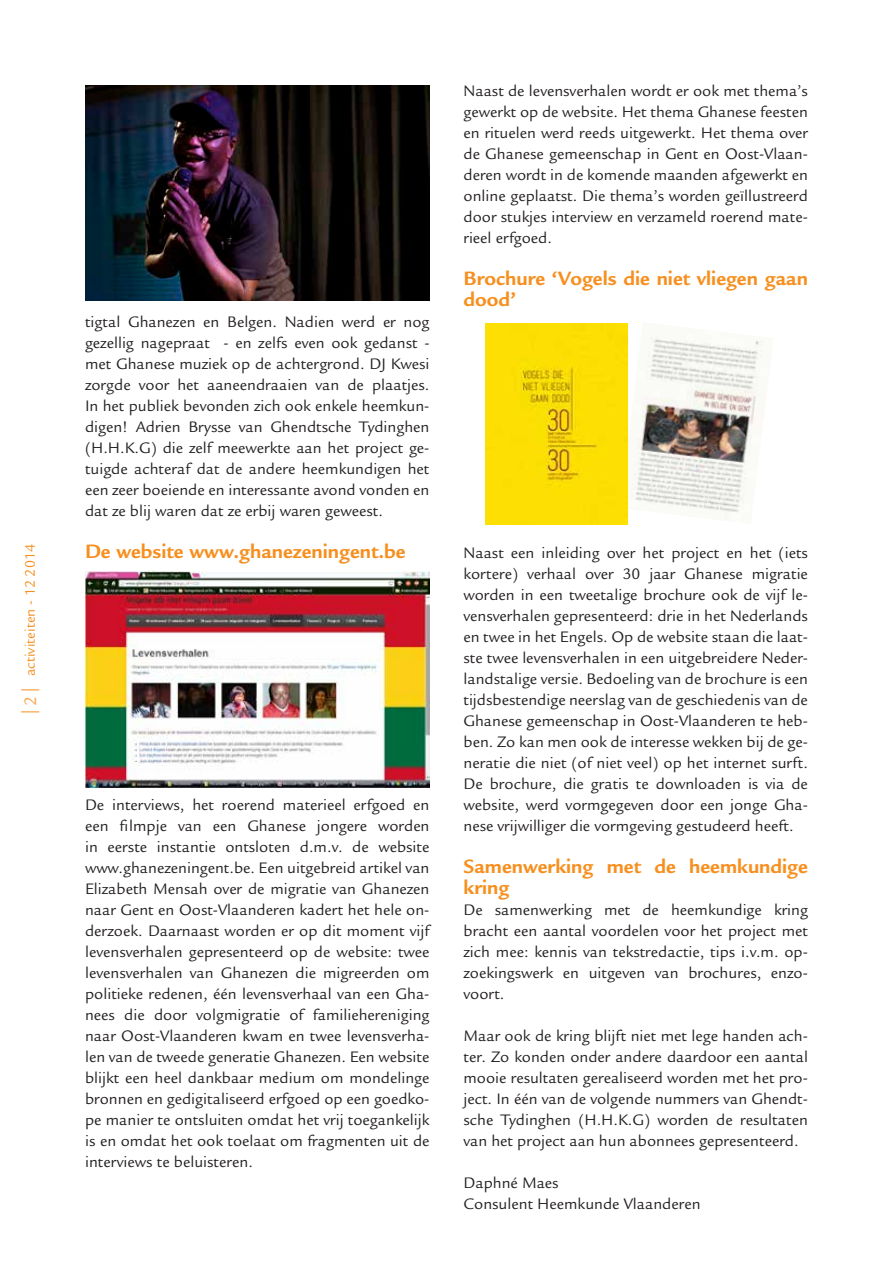
<style>
.page{position:relative;width:893px;height:1263px;background:#fff}
.page>*{position:absolute;margin:0;border:0;box-sizing:border-box;transform-origin:0 0}
.t1{font:700 21px/21px "Legacy Sans Std";color:#f78f1e}
.t2{font:16.5px/21px "Legacy Sans Std";color:#231f20;text-align:justify}
.t3{font:15px "Legacy Sans Std";color:#f78f1e}
.s1{font-family:"Myriad Pro";font-size:18px;color:#f9a34a}
.s2{font-size:18px;color:#f9a34a}
</style>
<div class="page">
<img style="left:85px;top:85px;width:344px;height:216px">
<img style="left:85px;top:572px;width:344px;height:215px">
<img style="left:631px;top:336px;width:133px;height:184px">
<img style="left:486px;top:323px;width:142px;height:202px">
<p class="t3" style="left:22px;top:714px;width:171px;rotate:-90deg"><span class="s1">|</span> <span class="s2">2</span> <span class="s1">|</span> activiteiten - 12 2014</p>
<p class="t2" style="left:85px;top:311px;width:346px">tigtal Ghanezen en Belgen. Nadien werd er nog gezellig nagepraat - en zelfs even ook gedanst - met Ghanese muziek op de achtergrond. DJ Kwesi zorgde voor het aaneendraaien van de plaatjes.<br>In het publiek bevonden zich ook enkele heemkun&shy;digen! Adrien Brysse van Ghendtsche Tydinghen (H.H.K.G) die zelf meewerkte aan het project ge&shy;tuigde achteraf dat de andere heemkundigen het een zeer boeiende en interessante avond vonden en dat ze blij waren dat ze erbij waren geweest.</p>
<p class="t1" style="left:85px;top:541px;width:322px">De website www.ghanezeningent.be</p>
<p class="t2" style="left:85px;top:794px;width:346px">De interviews, het roerend materieel erfgoed en een filmpje van een Ghanese jongere worden in eerste instantie ontsloten d.m.v. de website www.ghanezeningent.be. Een uitgebreid artikel van Elizabeth Mensah over de migratie van Ghanezen naar Gent en Oost-Vlaanderen kadert het hele on&shy;derzoek. Daarnaast worden er op dit moment vijf levensverhalen gepresenteerd op de website: twee levensverhalen van Ghanezen die migreerden om politieke redenen, één levensverhaal van een Gha&shy;nees die door volgmigratie of familiehereniging naar Oost-Vlaanderen kwam en twee levensverha&shy;len van de tweede generatie Ghanezen. Een website blijkt een heel dankbaar medium om mondelinge bronnen en gedigitaliseerd erfgoed op een goedko&shy;pe manier te ontsluiten omdat het vrij toegankelijk is en omdat het ook toelaat om fragmenten uit de interviews te beluisteren.</p>
<p class="t2" style="left:463px;top:80px;width:346px">Naast de levensverhalen wordt er ook met thema’s gewerkt op de website. Het thema Ghanese feesten en rituelen werd reeds uitgewerkt. Het thema over de Ghanese gemeenschap in Gent en Oost-Vlaan&shy;deren wordt in de komende maanden afgewerkt en online geplaatst. Die thema’s worden geïllustreerd door stukjes interview en verzameld roerend mate&shy;rieel erfgoed.</p>
<p class="t1" style="left:463px;top:268px;width:346px">Brochure ‘Vogels die niet vliegen gaan dood’</p>
<p class="t2" style="left:463px;top:542px;width:346px">Naast een inleiding over het project en het (iets kortere) verhaal over 30 jaar Ghanese migratie worden in een tweetalige brochure ook de vijf le&shy;vensverhalen gepresenteerd: drie in het Nederlands en twee in het Engels. Op de website staan die laat&shy;ste twee levensverhalen in een uitgebreidere Neder&shy;landstalige versie. Bedoeling van de brochure is een tijdsbestendige neerslag van de geschiedenis van de Ghanese gemeenschap in Oost-Vlaanderen te heb&shy;ben. Zo kan men ook de interesse wekken bij de ge&shy;neratie die niet (of niet veel) op het internet surft.<br>De brochure, die gratis te downloaden is via de website, werd vormgegeven door een jonge Gha&shy;nese vrijwilliger die vormgeving gestudeerd heeft.</p>
<p class="t1" style="left:463px;top:856px;width:346px">Samenwerking met de heemkundige kring</p>
<p class="t2" style="left:463px;top:899px;width:346px">De samenwerking met de heemkundige kring bracht een aantal voordelen voor het project met zich mee: kennis van tekstredactie, tips i.v.m. op&shy;zoekingswerk en uitgeven van brochures, enzo&shy;voort.</p>
<p class="t2" style="left:463px;top:1025px;width:346px">Maar ook de kring blijft niet met lege handen ach&shy;ter. Zo konden onder andere daardoor een aantal mooie resultaten gerealiseerd worden met het pro&shy;ject. In één van de volgende nummers van Ghendt&shy;sche Tydinghen (H.H.K.G) worden de resultaten van het project aan hun abonnees gepresenteerd.</p>
<p class="t2" style="left:463px;top:1173px;width:239px">Daphné Maes<br>Consulent Heemkunde Vlaanderen</p>
</div>
